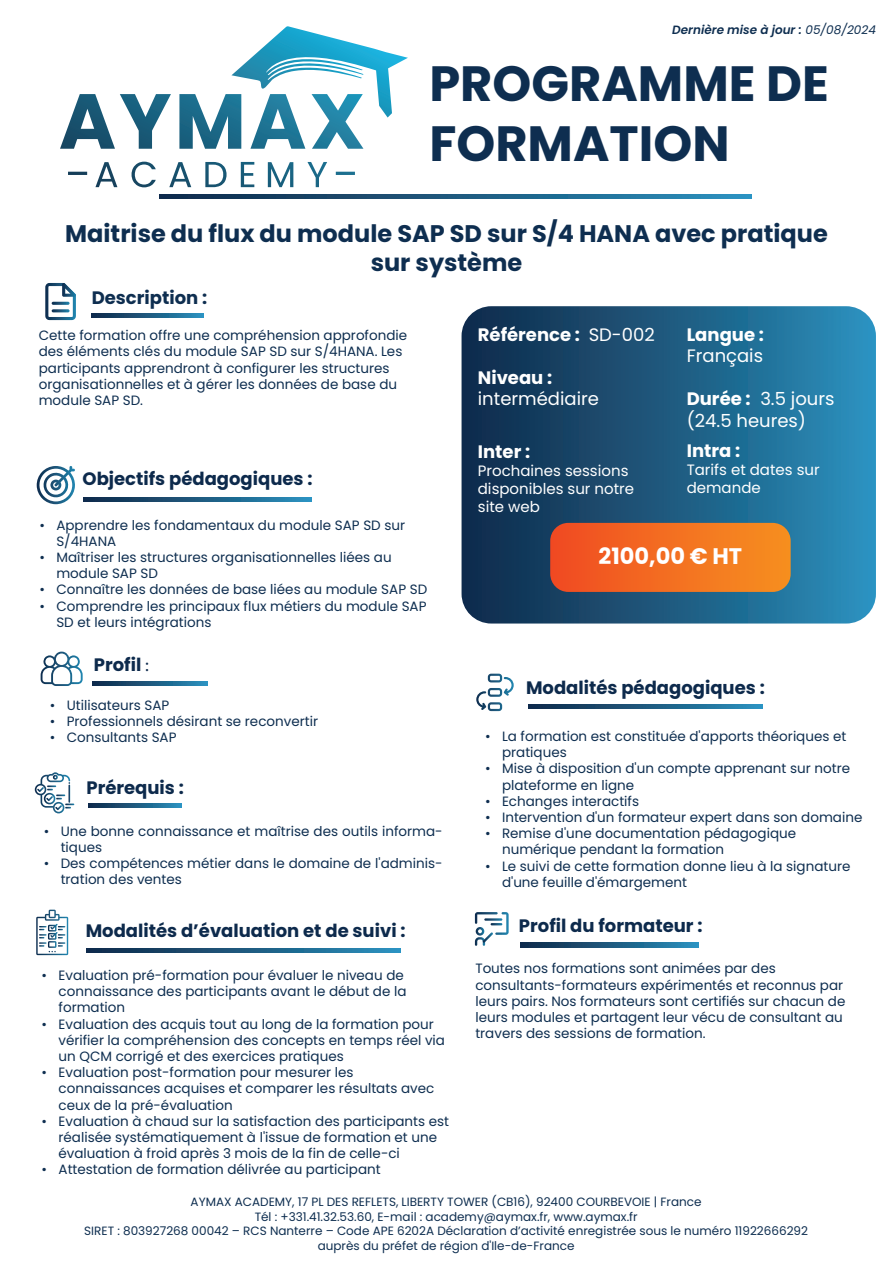
<style>
.page{position:relative;width:893px;height:1263px;background:#fff}
.page>*{position:absolute;margin:0;border:0;box-sizing:border-box;transform-origin:0 0}
.t1{font:700 49.5px/59.4px "Poppins";color:#0e2e50}
.t2{font:700 24px/28.8px "Poppins";color:#0e2e50;text-align:center}
.t3{font:700 22.5px "Poppins";color:#fff}
.t4{font:700 18px "Poppins";color:#0d2a4c}
.t5{font:18px/21.6px "Poppins";color:#fff}
.t6{font:700 18px "Poppins";color:#fff}
.t7{font:700 18px "Poppins";color:#0e2e50}
.t8{font:15px/18px "Poppins";color:#fff}
.t9{font:13.5px/16.2px "Poppins";color:#0e2e50}
.t10{font:12px/14.4px "Poppins";color:#0e2e50;text-align:center}
.t11{font:italic 600 12px "Poppins";color:#0e2e50}
.s1{font-weight:400}
.s2{font-family:"Myriad Pro";font-weight:400}
.s3{font-weight:700}
</style>
<div class="page">
<svg style="left:462px;top:306px;width:414px;height:317px;background:#1e5c82"></svg>
<svg style="left:160px;top:194px;width:591px;height:4px;background:#1d5b81"></svg>
<svg style="left:60px;top:26px;width:348px;height:161px"></svg>
<svg style="left:92px;top:313px;width:111px;height:5px"></svg>
<svg style="left:529px;top:704px;width:233px;height:5px"></svg>
<svg style="left:550px;top:523px;width:241px;height:69px;background:#ee6d22"></svg>
<svg style="left:45px;top:283px;width:31px;height:37px"></svg>
<svg style="left:84px;top:498px;width:227px;height:4px"></svg>
<svg style="left:37px;top:466px;width:38px;height:38px"></svg>
<svg style="left:93px;top:681px;width:115px;height:4px"></svg>
<svg style="left:41px;top:652px;width:42px;height:34px"></svg>
<svg style="left:88px;top:803px;width:93px;height:4px"></svg>
<svg style="left:35px;top:772px;width:39px;height:41px"></svg>
<svg style="left:476px;top:674px;width:38px;height:37px"></svg>
<svg style="left:87px;top:948px;width:314px;height:5px;background:#1d5b81"></svg>
<svg style="left:36px;top:910px;width:32px;height:45px"></svg>
<svg style="left:520px;top:943px;width:179px;height:4px"></svg>
<svg style="left:475px;top:912px;width:34px;height:34px"></svg>
<p class="t11" style="left:672px;top:23px;width:205px">Dernière mise à jour : <span class="s1">05/08/2024</span></p>
<h1 class="t1" style="left:429px;top:55px;width:401px">PROGRAMME DE<br>FORMATION</h1>
<h2 class="t2" style="left:65px;top:219px;width:764px">Maitrise du flux du module SAP SD sur S/4 HANA avec pratique sur système</h2>
<h3 class="t7" style="left:92px;top:287px;width:117px">Description :</h3>
<p class="t9" style="left:39px;top:327px;width:370px">Cette formation offre une compréhension approfondie des éléments clés du module SAP SD sur S/4HANA. Les participants apprendront à configurer les structures organisationnelles et à gérer les données de base du module SAP SD.</p>
<h3 class="t4" style="left:83px;top:468px;width:231px">Objectifs pédagogiques :</h3>
<p class="t9" style="left:56px;top:517px;width:350px;text-indent:-17px">• Apprendre les fondamentaux du module SAP SD sur<br>S/4HANA</p>
<p class="t9" style="left:56px;top:549px;width:337px;text-indent:-17px">• Maîtriser les structures organisationnelles liées au module SAP SD</p>
<p class="t9" style="left:39px;top:581px;width:389px">• Connaître les données de base liées au module SAP SD</p>
<p class="t9" style="left:56px;top:598px;width:372px;text-indent:-17px">• Comprendre les principaux flux métiers du module SAP<br>SD et leurs intégrations</p>
<h3 class="t4" style="left:94px;top:654px;width:57px">Profil <span class="s2">:</span></h3>
<p class="t9" style="left:50px;top:697px;width:121px">• Utilisateurs SAP</p>
<p class="t9" style="left:50px;top:713px;width:270px">• Professionnels désirant se reconvertir</p>
<p class="t9" style="left:50px;top:729px;width:128px">• Consultants SAP</p>
<h3 class="t4" style="left:86px;top:778px;width:99px">Prérequis :</h3>
<p class="t9" style="left:61px;top:823px;width:383px;text-indent:-17px">• Une bonne connaissance et maîtrise des outils informa&shy;tiques</p>
<p class="t9" style="left:61px;top:855px;width:383px;text-indent:-17px">• Des compétences métier dans le domaine de l'adminis&shy;tration des ventes</p>
<h3 class="t4" style="left:86px;top:921px;width:321px">Modalités d’évaluation et de suivi :</h3>
<p class="t9" style="left:59px;top:967px;width:349px;text-indent:-17px">• Evaluation pré-formation pour évaluer le niveau de connaissance des participants avant le début de la formation</p>
<p class="t9" style="left:59px;top:1016px;width:388px;text-indent:-17px">• Evaluation des acquis tout au long de la formation pour vérifier la compréhension des concepts en temps réel via un QCM corrigé et des exercices pratiques</p>
<p class="t9" style="left:59px;top:1064px;width:377px;text-indent:-17px">• Evaluation post-formation pour mesurer les connaissances acquises et comparer les résultats avec ceux de la pré-évaluation</p>
<p class="t9" style="left:59px;top:1113px;width:392px;text-indent:-17px">• Evaluation à chaud sur la satisfaction des participants est réalisée systématiquement à l'issue de formation et une évaluation à froid après 3 mois de la fin de celle-ci</p>
<p class="t9" style="left:42px;top:1161px;width:341px">• Attestation de formation délivrée au participant</p>
<h3 class="t6" style="left:478px;top:324px;width:179px">Référence : <span class="s1">SD-002</span></h3>
<h3 class="t6" style="left:478px;top:367px;width:76px">Niveau :</h3>
<h3 class="t5" style="left:478px;top:388px;width:123px">intermédiaire</h3>
<h3 class="t6" style="left:478px;top:441px;width:54px">Inter :</h3>
<p class="t8" style="left:478px;top:461px;width:158px">Prochaines sessions disponibles sur notre site web</p>
<h3 class="t6" style="left:687px;top:324px;width:79px">Langue :</h3>
<h3 class="t5" style="left:687px;top:345px;width:78px">Français</h3>
<h3 class="t5" style="left:687px;top:388px;width:149px"><span class="s3">Durée :</span> 3.5 jours (24.5 heures)</h3>
<h3 class="t6" style="left:687px;top:440px;width:55px">Intra :</h3>
<p class="t8" style="left:687px;top:461px;width:134px">Tarifs et dates sur demande</p>
<h3 class="t3" style="left:599px;top:543px;width:145px">2100,00 € HT</h3>
<h3 class="t4" style="left:526px;top:677px;width:240px">Modalités pédagogiques :</h3>
<p class="t9" style="left:502px;top:728px;width:346px;text-indent:-17px">• La formation est constituée d'apports théoriques et pratiques</p>
<p class="t9" style="left:502px;top:761px;width:349px;text-indent:-17px">• Mise à disposition d'un compte apprenant sur notre plateforme en ligne</p>
<p class="t9" style="left:485px;top:793px;width:156px">• Echanges interactifs</p>
<p class="t9" style="left:485px;top:809px;width:379px">• Intervention d'un formateur expert dans son domaine</p>
<p class="t9" style="left:502px;top:825px;width:296px;text-indent:-17px">• Remise d'une documentation pédagogique numérique pendant la formation</p>
<p class="t9" style="left:502px;top:858px;width:350px;text-indent:-17px">• Le suivi de cette formation donne lieu à la signature d'une feuille d'émargement</p>
<h3 class="t4" style="left:519px;top:915px;width:185px">Profil du formateur :</h3>
<p class="t9" style="left:475px;top:961px;width:371px">Toutes nos formations sont animées par des consultants-formateurs expérimentés et reconnus par leurs pairs. Nos formateurs sont certifiés sur chacun de leurs modules et partagent leur vécu de consultant au travers des sessions de formation.</p>
<p class="t10" style="left:84px;top:1195px;width:725px">AYMAX ACADEMY, 17 PL DES REFLETS, LIBERTY TOWER (CB16), 92400 COURBEVOIE | France<br>Tél : +331.41.32.53.60, E-mail : academy@aymax.fr, www.aymax.fr<br>SIRET : 803927268 00042 – RCS Nanterre – Code APE 6202A Déclaration d’activité enregistrée sous le numéro 11922666292 auprès du préfet de région d'Ile-de-France</p>
</div>
